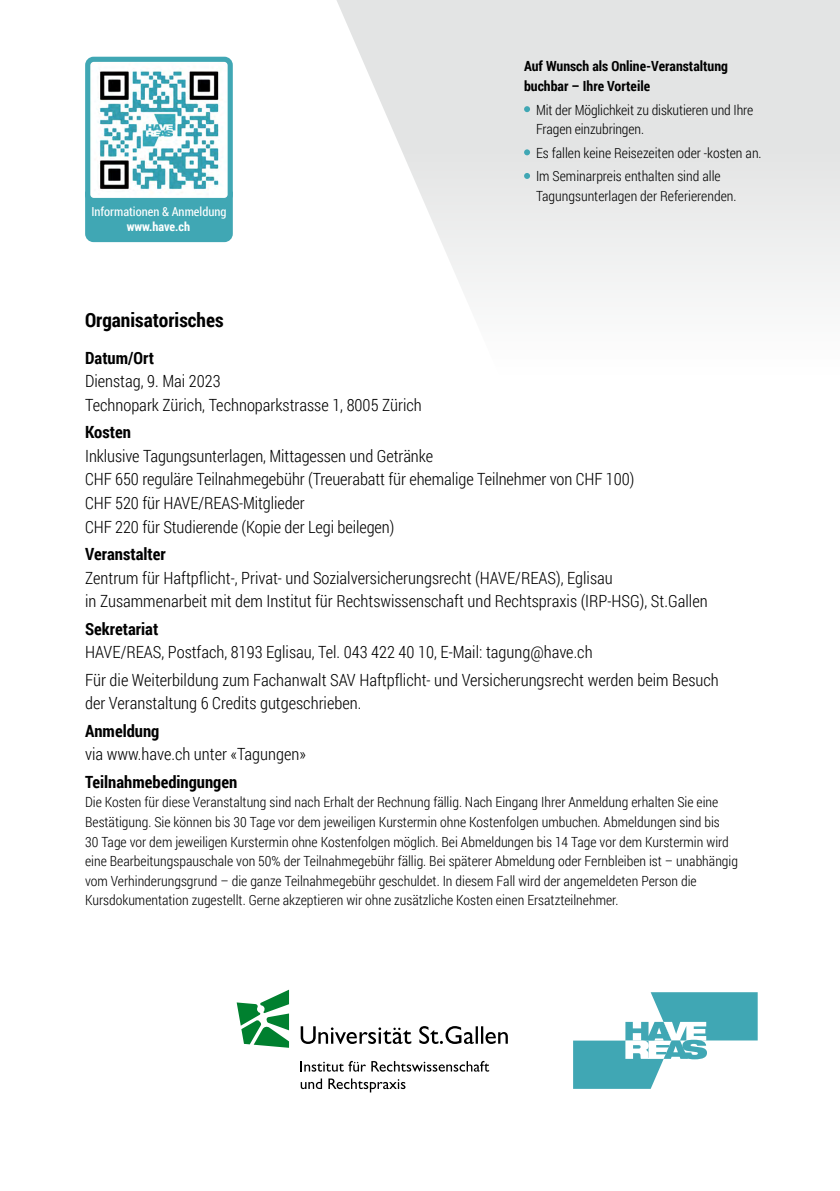
<style>
.page{position:relative;width:840px;height:1191px;background:#fff}
.page>*{position:absolute;margin:0;border:0;box-sizing:border-box;transform-origin:0 0}
.t1{font:700 19.6px "Roboto Condensed";color:#000}
.t2{font:300 16.8px/23.6px "Roboto Condensed";color:#000}
.t3{font:700 16.8px "Roboto Condensed";color:#000}
.t4{font:300 14px/19.6px "Roboto Condensed";color:#000}
.t5{font:700 14px/19.6px "Roboto Condensed";color:#000}
.t6{font:12.4px/14.8px "Roboto Condensed";color:#fff;text-align:center}
.s1{font-weight:700}
</style>
<div class="page">
<svg style="left:300px;top:1061px;width:189px;height:10px"></svg>
<svg style="left:300px;top:1078px;width:22px;height:11px"></svg>
<svg style="left:328px;top:1078px;width:77px;height:14px"></svg>
<svg style="left:300px;top:1026px;width:207px;height:18px"></svg>
<svg style="left:236px;top:989px;width:53px;height:58px"></svg>
<svg style="left:573px;top:992px;width:184px;height:96px"></svg>
<div style="left:85px;top:199px;width:148px;height:44px;background:#40a7b4"></div>
<img style="left:91px;top:68px;width:136px;height:129px">
<div style="left:85px;top:57px;width:148px;height:146px;border:5px solid #40a7b4;border-radius:6px"></div>
<svg style="left:336px;top:0;width:503px;height:293px;fill:#e4e5e5"></svg>
<svg style="left:524px;top:106px;width:5px;height:6px"></svg>
<svg style="left:524px;top:149px;width:5px;height:6px"></svg>
<svg style="left:524px;top:173px;width:5px;height:6px"></svg>
<p class="t6" style="left:91px;top:204px;width:136px">Informationen &amp; Anmeldung <span class="s1">www.have.ch</span></p>
<p class="t5" style="left:524px;top:56px;width:205px">Auf Wunsch als Online-Veranstaltung buchbar – Ihre Vorteile</p>
<p class="t4" style="left:535px;top:99px;width:219px">Mit der Möglichkeit zu diskutieren und Ihre<br>Fragen einzubringen.</p>
<p class="t4" style="left:535px;top:140px;width:227px;line-height:23.6px">Es fallen keine Reisezeiten oder -kosten an.<br>Im Seminarpreis enthalten sind alle</p>
<p class="t4" style="left:535px;top:186px;width:202px">Tagungsunterlagen der Referierenden.</p>
<p class="t1" style="left:85px;top:306px;width:140px">Organisatorisches</p>
<p class="t2" style="left:85px;top:345px;width:338px"><span class="s1">Datum/Ort<br></span>Dienstag, 9. Mai 2023<br>Technopark Zürich, Technoparkstrasse 1, 8005 Zürich</p>
<p class="t2" style="left:85px;top:420px;width:550px"><span class="s1">Kosten<br></span>Inklusive Tagungsunterlagen, Mittagessen und Getränke<br>CHF 650 reguläre Teilnahmegebühr (Treuerabatt für ehemalige Teilnehmer von CHF 100)<br>CHF 520 für HAVE/REAS-Mitglieder<br>CHF 220 für Studierende (Kopie der Legi beilegen)</p>
<p class="t2" style="left:85px;top:541px;width:623px"><span class="s1">Veranstalter<br></span>Zentrum für Haftpflicht-, Privat- und Sozialversicherungsrecht (HAVE/REAS), Eglisau<br>in Zusammenarbeit mit dem Institut für Rechtswissenschaft und Rechtspraxis (IRP-HSG), St.Gallen</p>
<p class="t2" style="left:85px;top:616px;width:508px"><span class="s1">Sekretariat<br></span>HAVE/REAS, Postfach, 8193 Eglisau, Tel. 043 422 40 10, E-Mail: tagung@have.ch</p>
<p class="t2" style="left:85px;top:667px;width:635px">Für die Weiterbildung zum Fachanwalt SAV Haftpflicht- und Versicherungsrecht werden beim Besuch der Veranstaltung 6 Credits gutgeschrieben.</p>
<p class="t2" style="left:85px;top:718px;width:222px"><span class="s1">Anmeldung<br></span>via www.have.ch unter «Tagungen»</p>
<p class="t3" style="left:85px;top:770px;width:154px">Teilnahmebedingungen</p>
<p class="t4" style="left:85px;top:792px;width:654px">Die Kosten für diese Veranstaltung sind nach Erhalt der Rechnung fällig. Nach Eingang Ihrer Anmeldung erhalten Sie eine Bestätigung. Sie können bis 30 Tage vor dem jeweiligen Kurstermin ohne Kostenfolgen umbuchen. Abmeldungen sind bis<br>30 Tage vor dem jeweiligen Kurstermin ohne Kostenfolgen möglich. Bei Abmeldungen bis 14 Tage vor dem Kurstermin wird eine Bearbeitungspauschale von 50% der Teilnahmegebühr fällig. Bei späterer Abmeldung oder Fernbleiben ist – unabhängig vom Verhinderungsgrund – die ganze Teilnahmegebühr geschuldet. In diesem Fall wird der angemeldeten Person die Kursdokumentation zugestellt. Gerne akzeptieren wir ohne zusätzliche Kosten einen Ersatzteilnehmer.</p>
</div>
